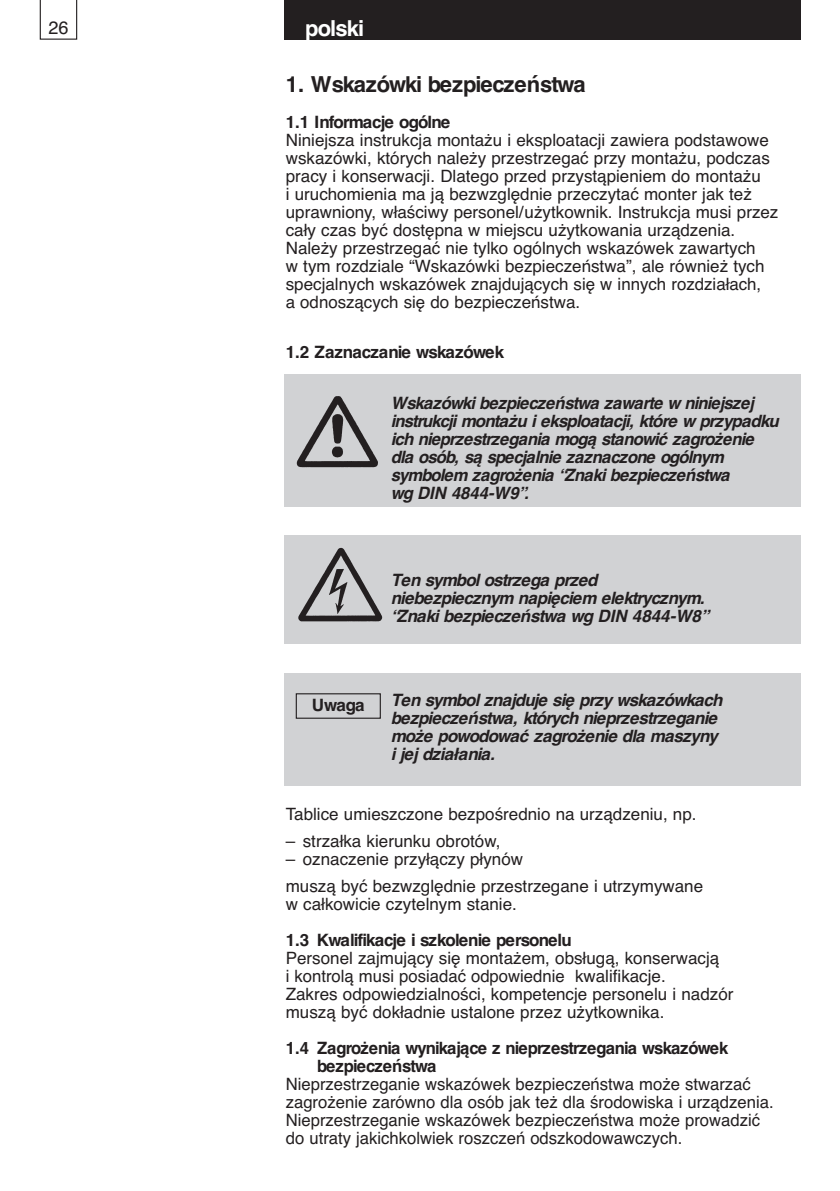
<style>
.page{position:relative;width:840px;height:1191px;background:#fff}
.page>*{position:absolute;margin:0;border:0;box-sizing:border-box;transform-origin:0 0}
.t1{font:700 22px "Helvetica";letter-spacing:-.055em;color:#231f20}
.t2{font:700 22px "Helvetica";letter-spacing:-.04em;color:#fff}
.t3{font:18px "Helvetica";color:#231f20}
.t4{font:17px/18px "Helvetica";color:#231f20}
.t5{font:italic 700 17px/18px "Helvetica";letter-spacing:-.055em;color:#231f20}
.t6{font:700 17px/18px "Helvetica";letter-spacing:-.055em;color:#231f20}
.t7{font:700 17px "Helvetica";letter-spacing:-.03em;color:#231f20}
</style>
<div class="page">
<div style="left:283px;top:673px;width:516px;height:112px;background:#d1d2d4"></div>
<div style="left:283px;top:535px;width:516px;height:108px;background:#d1d2d4"></div>
<div style="left:283px;top:374px;width:516px;height:133px;background:#d1d2d4"></div>
<img style="left:296px;top:396px;width:82px;height:72px">
<img style="left:298px;top:547px;width:85px;height:75px">
<div style="left:295px;top:693px;width:85px;height:26px;border:1px solid #231f20"></div>
<div style="left:283px;top:0;width:516px;height:40px;background:#231f20"></div>
<svg style="left:40px;top:0;width:37px;height:40px"></svg>
<p class="t3" style="left:48px;top:21px;width:22px">26</p>
<p class="t2" style="left:305px;top:20px;width:61px">polski</p>
<p class="t1" style="left:285px;top:76px;width:301px">1. Wskazówki bezpieczeństwa</p>
<p class="t6" style="left:285px;top:115px;width:166px">1.1 Informacje ogólne</p>
<p class="t4" style="left:285px;top:133px;width:494px">Niniejsza instrukcja montażu i eksploatacji zawiera podstawowe wskazówki, których należy przestrzegać przy montażu, podczas pracy i konserwacji. Dlatego przed przystąpieniem do montażu<br>i uruchomienia ma ją bezwzględnie przeczytać monter jak też uprawniony, właściwy personel/użytkownik. Instrukcja musi przez cały czas być dostępna w miejscu użytkowania urządzenia.<br>Należy przestrzegać nie tylko ogólnych wskazówek zawartych<br>w tym rozdziale “Wskazówki bezpieczeństwa”, ale również tych specjalnych wskazówek znajdujących się w innych rozdziałach,<br>a odnoszących się do bezpieczeństwa.</p>
<p class="t7" style="left:285px;top:346px;width:220px">1.2 Zaznaczanie wskazówek</p>
<p class="t5" style="left:390px;top:395px;width:389px">Wskazówki bezpieczeństwa zawarte w niniejszej instrukcji montażu i eksploatacji, które w przypadku ich nieprzestrzegania mogą stanowić zagrożenie dla osób, są specjalnie zaznaczone ogólnym symbolem zagrożenia “Znaki bezpieczeństwa<br>wg DIN 4844-W9”.</p>
<p class="t6" style="left:311px;top:697px;width:54px">Uwaga</p>
<p class="t5" style="left:390px;top:572px;width:320px">Ten symbol ostrzega przed niebezpiecznym napięciem elektrycznym. “Znaki bezpieczeństwa wg DIN 4844-W8”</p>
<p class="t5" style="left:390px;top:692px;width:333px">Ten symbol znajduje się przy wskazówkach bezpieczeństwa, których nieprzestrzeganie może powodować zagrożenie dla maszyny i jej działania.</p>
<p class="t4" style="left:285px;top:806px;width:412px">Tablice umieszczone bezpośrednio na urządzeniu, np.</p>
<p class="t4" style="left:285px;top:833px;width:216px">– strzałka kierunku obrotów,</p>
<p class="t4" style="left:285px;top:846px;width:418px;line-height:27px">– oznaczenie przyłączy płynów<br>muszą być bezwzględnie przestrzegane i utrzymywane</p>
<p class="t4" style="left:285px;top:896px;width:232px">w całkowicie czytelnym stanie.</p>
<p class="t6" style="left:285px;top:932px;width:287px">1.3 Kwalifikacje i szkolenie personelu</p>
<p class="t4" style="left:285px;top:950px;width:449px">Personel zajmujący się montażem, obsługą, konserwacją<br>i kontrolą musi posiadać odpowiednie kwalifikacje.<br>Zakres odpowiedzialności, kompetencje personelu i nadzór muszą być dokładnie ustalone przez użytkownika.</p>
<p class="t6" style="left:317px;top:1040px;width:413px;text-indent:-31px">1.4 Zagrożenia wynikające z nieprzestrzegania wskazówek bezpieczeństwa</p>
<p class="t4" style="left:285px;top:1076px;width:489px">Nieprzestrzeganie wskazówek bezpieczeństwa może stwarzać zagrożenie zarówno dla osób jak też dla środowiska i urządzenia.<br>Nieprzestrzeganie wskazówek bezpieczeństwa może prowadzić do utraty jakichkolwiek roszczeń odszkodowawczych.</p>
</div>
